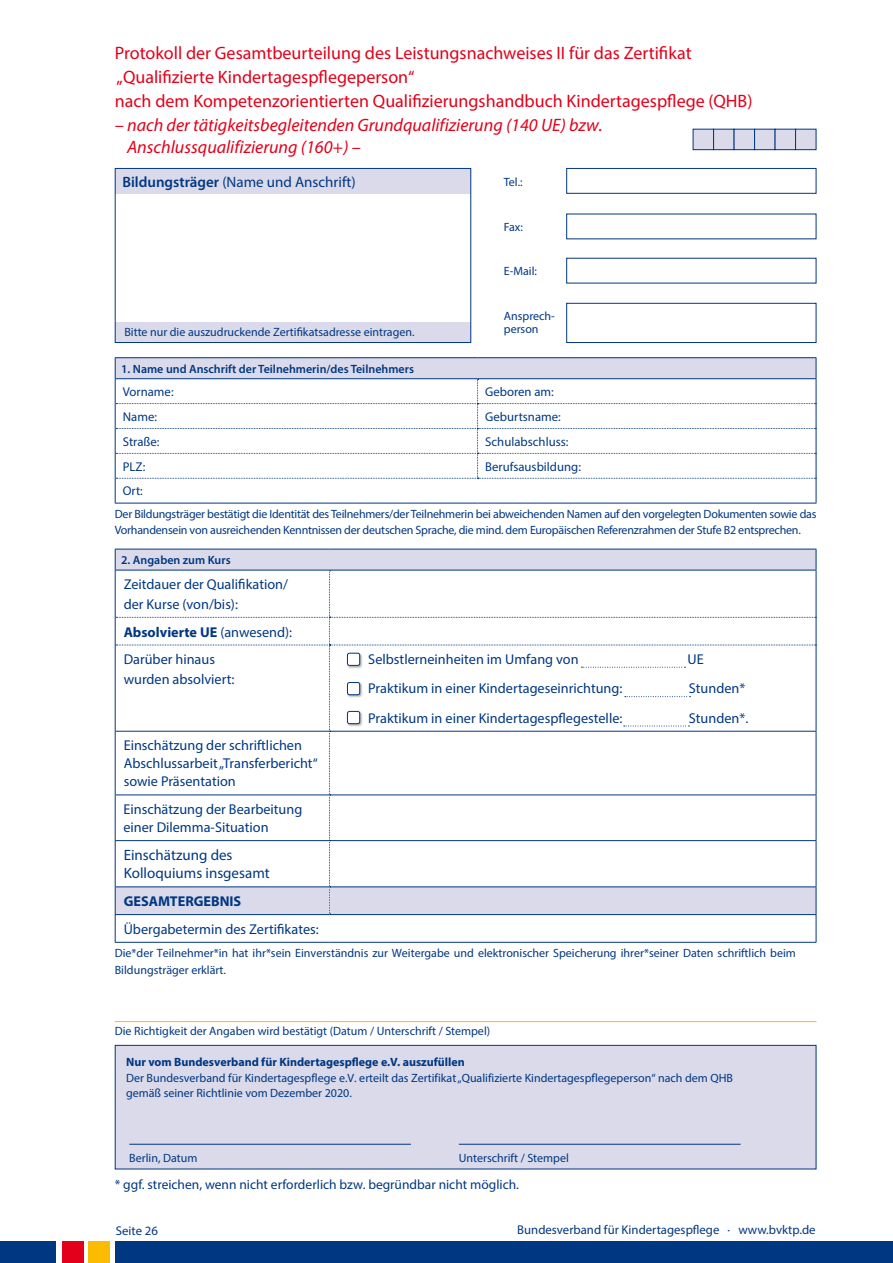
<style>
.page{position:relative;width:893px;height:1263px;background:#fff}
.page>*{position:absolute;margin:0;border:0;box-sizing:border-box;transform-origin:0 0}
.t1{font:18px/24px "Myriad Pro";color:#e2001a}
.t2{font:italic 18px/21.6px "Myriad Pro";color:#e2001a}
.t3{font:15px/18px "Myriad Pro";color:#003782}
.t4{font:14.25px/18.3px "Myriad Pro";color:#003782}
.t5{font:700 14.25px "Myriad Pro";color:#003782}
.t6{font:13.5px "Myriad Pro";color:#003782}
.t7{font:12.75px "Myriad Pro";color:#003782}
.t8{font:12px/13.5px "Myriad Pro";color:#003782}
.t9{font:12px/16.5px "Myriad Pro";letter-spacing:-.02em;color:#003782}
.t10{font:600 12px "Myriad Pro";color:#003782}
.t11{font:700 12px "Myriad Pro";color:#003782}
.s1{font-weight:600}
.s2{font-weight:700}
</style>
<div class="page">
<div style="left:0;top:1242px;width:893px;height:21px;background:#003782"></div>
<div style="left:57px;top:1242px;width:5px;height:21px;background:#fff"></div>
<div style="left:83px;top:1242px;width:5px;height:21px;background:#fff"></div>
<div style="left:109px;top:1242px;width:6px;height:21px;background:#fff"></div>
<div style="left:62px;top:1242px;width:21px;height:21px;background:#e2001a"></div>
<div style="left:88px;top:1242px;width:21px;height:21px;background:#fabb00"></div>
<div style="left:115px;top:168px;width:356px;height:174px;background:#dadaea"></div>
<div style="left:115px;top:194px;width:356px;height:128px;background:#fff"></div>
<div style="left:115px;top:168px;width:356px;height:175px;border:1px solid #003782"></div>
<div style="left:566px;top:168px;width:250px;height:26px;border:1px solid #003782"></div>
<div style="left:693px;top:129px;width:21px;height:21px;background:#dadaea;border:1px solid #003782"></div>
<div style="left:713px;top:129px;width:21px;height:21px;background:#dadaea;border:1px solid #003782"></div>
<div style="left:734px;top:129px;width:21px;height:21px;background:#dadaea;border:1px solid #003782"></div>
<div style="left:754px;top:129px;width:21px;height:21px;background:#dadaea;border:1px solid #003782"></div>
<div style="left:775px;top:129px;width:21px;height:21px;background:#dadaea;border:1px solid #003782"></div>
<div style="left:795px;top:129px;width:21px;height:21px;background:#dadaea;border:1px solid #003782"></div>
<div style="left:566px;top:303px;width:250px;height:40px;border:1px solid #003782"></div>
<hr style="left:115px;top:357px;width:363px;height:1px;background:#003782">
<hr style="left:478px;top:357px;width:338px;height:1px;background:#003782">
<hr style="left:115px;top:503px;width:363px;height:1px;background:#003782">
<hr style="left:478px;top:503px;width:338px;height:1px;background:#003782">
<svg style="left:115px;top:358px;width:702px;height:145px"></svg>
<hr style="left:115px;top:942px;width:215px;height:1px;background:#003782">
<hr style="left:330px;top:942px;width:486px;height:1px;background:#003782">
<hr style="left:115px;top:1021px;width:701px;height:1px;background:#fabb00">
<div style="left:115px;top:1045px;width:701px;height:124px;background:#dadaea;border:1px solid #003782"></div>
<hr style="left:129px;top:1144px;width:282px;height:1px;background:#003782">
<hr style="left:459px;top:1144px;width:281px;height:1px;background:#003782">
<svg style="left:115px;top:549px;width:702px;height:393px"></svg>
<h1 class="t1" style="left:115px;top:41px;width:639px">Protokoll der Gesamtbeurteilung des Leistungsnachweises II für das Zertifikat „Qualifizierte Kindertagespflegeperson“<br>nach dem Kompetenzorientierten Qualifizierungshandbuch Kindertagespflege (QHB)</h1>
<h1 class="t2" style="left:127px;top:114px;width:477px;text-indent:-12px">– nach der tätigkeitsbegleitenden Grundqualifizierung (140 UE) bzw.<br>Anschlussqualifizierung (160+) –</h1>
<p class="t3" style="left:122px;top:172px;width:235px"><span class="s1">Bildungsträger</span> (Name und Anschrift)</p>
<p class="t8" style="left:504px;top:175px;width:20px">Tel.:</p>
<p class="t8" style="left:504px;top:220px;width:21px">Fax:</p>
<p class="t8" style="left:504px;top:264px;width:35px">E-Mail:</p>
<p class="t8" style="left:504px;top:309px;width:53px">Ansprech&shy;person</p>
<p class="t8" style="left:124px;top:325px;width:292px">Bitte nur die auszudruckende Zertifikatsadresse eintragen.</p>
<p class="t10" style="left:121px;top:361px;width:294px">1. Name und Anschrift der Teilnehmerin/des Teilnehmers</p>
<p class="t7" style="left:123px;top:384px;width:52px">Vorname:</p>
<p class="t7" style="left:485px;top:384px;width:70px">Geboren am:</p>
<p class="t7" style="left:123px;top:409px;width:36px">Name:</p>
<p class="t7" style="left:485px;top:409px;width:77px">Geburtsname:</p>
<p class="t7" style="left:123px;top:434px;width:38px">Straße:</p>
<p class="t7" style="left:485px;top:434px;width:85px">Schulabschluss:</p>
<p class="t7" style="left:123px;top:458px;width:24px">PLZ:</p>
<p class="t7" style="left:485px;top:458px;width:97px">Berufsausbildung:</p>
<p class="t7" style="left:123px;top:483px;width:22px">Ort:</p>
<p class="t9" style="left:115px;top:505px;width:703px">Der Bildungsträger bestätigt die Identität des Teilnehmers/der Teilnehmerin bei abweichenden Namen auf den vorgelegten Dokumenten sowie das<br>Vorhandensein von ausreichenden Kenntnissen der deutschen Sprache, die mind. dem Europäischen Referenzrahmen der Stufe B2 entsprechen.</p>
<p class="t10" style="left:121px;top:552px;width:111px">2. Angaben zum Kurs</p>
<p class="t4" style="left:124px;top:574px;width:166px;line-height:19.5px">Zeitdauer der Qualifikation/ der Kurse (von/bis):</p>
<p class="t4" style="left:124px;top:618px;width:170px;line-height:27.8px"><span class="s2">Absolvierte UE</span> (anwesend):<br>Darüber hinaus</p>
<p class="t4" style="left:124px;top:669px;width:112px">wurden absolviert:</p>
<p class="t4" style="left:124px;top:736px;width:196px">Einschätzung der schriftlichen<br>Abschlussarbeit „Transferbericht“ sowie Präsentation</p>
<p class="t4" style="left:123px;top:800px;width:180px">Einschätzung der Bearbeitung einer Dilemma-Situation</p>
<p class="t3" style="left:124px;top:846px;width:148px">Einschätzung des<br>Kolloquiums insgesamt</p>
<p class="t5" style="left:124px;top:892px;width:119px">GESAMTERGEBNIS</p>
<p class="t4" style="left:124px;top:920px;width:197px">Übergabetermin des Zertifikates:</p>
<p class="t4" style="left:368px;top:650px;width:212px">Selbstlerneinheiten im Umfang von</p>
<p class="t4" style="left:687px;top:650px;width:18px">UE</p>
<p class="t4" style="left:368px;top:679px;width:256px">Praktikum in einer Kindertageseinrichtung:</p>
<p class="t4" style="left:689px;top:679px;width:58px">Stunden*</p>
<p class="t4" style="left:368px;top:708px;width:256px">Praktikum in einer Kindertagespflegestelle:</p>
<p class="t4" style="left:689px;top:708px;width:61px">Stunden*.</p>
<p class="t8" style="left:115px;top:944px;width:683px;line-height:17px">Die*der Teilnehmer*in hat ihr*sein Einverständnis zur Weitergabe und elektronischer Speicherung ihrer*seiner Daten schriftlich beim<br>Bildungsträger erklärt.</p>
<p class="t8" style="left:115px;top:1024px;width:377px">Die Richtigkeit der Angaben wird bestätigt (Datum / Unterschrift / Stempel)</p>
<p class="t11" style="left:126px;top:1054px;width:340px">Nur vom Bundesverband für Kindertagespflege e.V. auszufüllen</p>
<p class="t8" style="left:126px;top:1070px;width:608px;line-height:15.3px">Der Bundesverband für Kindertagespflege e.V. erteilt das Zertifikat „Qualifizierte Kindertagespflegeperson“ nach dem QHB gemäß seiner Richtlinie vom Dezember 2020.</p>
<p class="t8" style="left:129px;top:1150px;width:70px">Berlin, Datum</p>
<p class="t8" style="left:459px;top:1150px;width:112px">Unterschrift / Stempel</p>
<p class="t6" style="left:115px;top:1176px;width:406px">* ggf. streichen, wenn nicht erforderlich bzw. begründbar nicht möglich.</p>
<p class="t7" style="left:116px;top:1223px;width:44px">Seite 26</p>
<p class="t7" style="left:517px;top:1222px;width:300px">Bundesverband für Kindertagespflege · www.bvktp.de</p>
</div>
